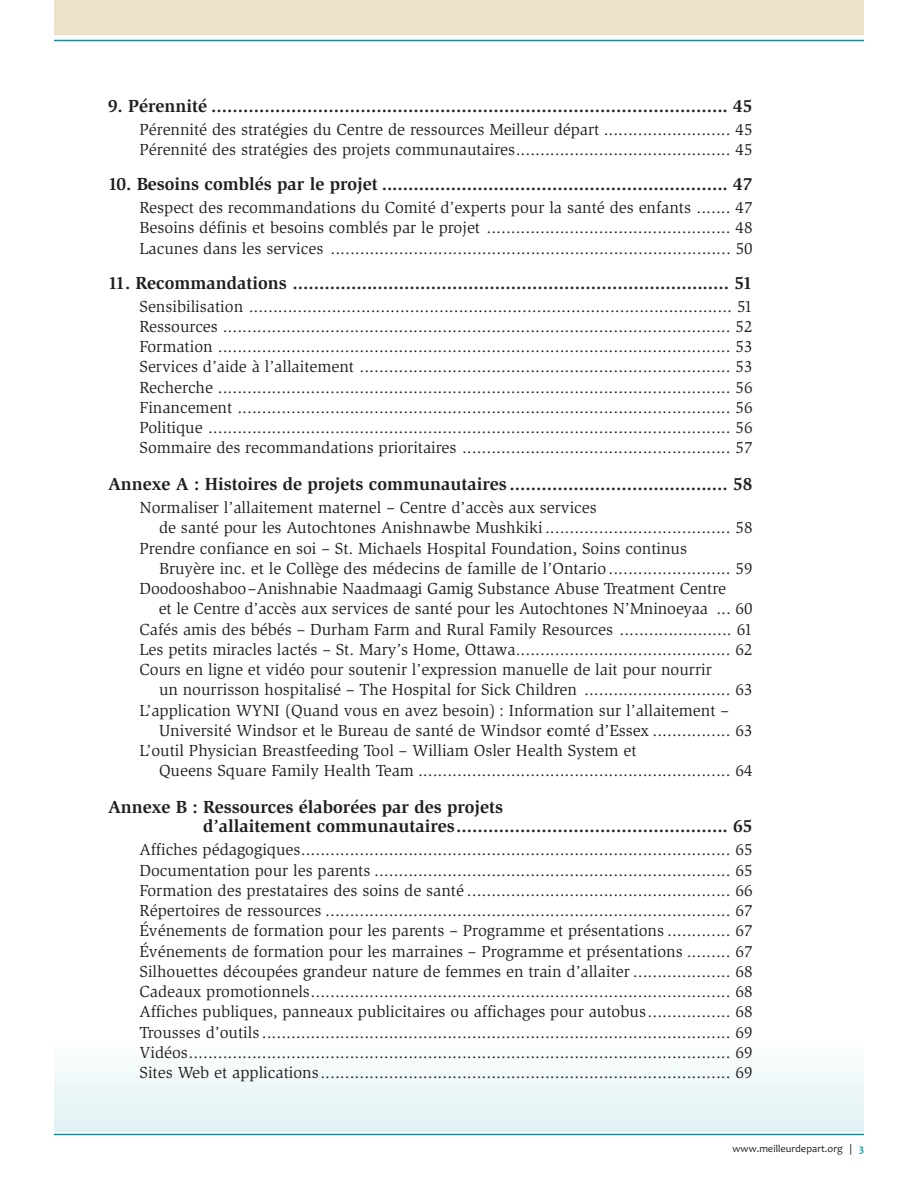
<style>
.page{position:relative;width:918px;height:1188px;background:#fff}
.page>*{position:absolute;margin:0;border:0;box-sizing:border-box;transform-origin:0 0}
.t1{font:700 18px/19.5px "Slimbach";color:#231f20}
.t2{font:16.5px/20.2px "Slimbach";color:#231f20;text-align:justify}
.t3{font:10.5px "Candara";color:#231f20}
.s1{font-family:"Lucida Grande"}
.s2{font-weight:700;color:#0097a4}
</style>
<div class="page">
<hr style="left:54px;top:40px;width:810px;height:1px;background:#0097a4">
<div style="left:54px;top:1039px;width:810px;height:92px;background:linear-gradient(to right,#eff8f8,#eff8f8)"></div>
<hr style="left:54px;top:1134px;width:810px;height:1px;background:#0097a4">
<div style="left:54px;top:0;width:810px;height:35px;background:#ebe2c9"></div>
<p class="t1" style="left:108px;top:98px;width:646px">9. Pérennité ................................................................................................. 45</p>
<p class="t2" style="left:140px;top:120px;width:615px">Pérennité des stratégies du Centre de ressources Meilleur départ .......................... 45<br>Pérennité des stratégies des projets communautaires............................................ 45</p>
<p class="t1" style="left:108px;top:176px;width:646px">10. Besoins comblés par le projet ................................................................. 47</p>
<p class="t2" style="left:140px;top:199px;width:615px">Respect des recommandations du Comité d’experts pour la santé des enfants ....... 47<br>Besoins définis et besoins comblés par le projet .................................................. 48<br>Lacunes dans les services .................................................................................. 50</p>
<p class="t1" style="left:108px;top:274px;width:646px">11. Recommandations .................................................................................. 51</p>
<p class="t2" style="left:140px;top:297px;width:615px">Sensibilisation ................................................................................................... 51<br>Ressources ........................................................................................................ 52<br>Formation ......................................................................................................... 53<br>Services d’aide à l’allaitement ............................................................................ 53<br>Recherche ......................................................................................................... 56<br>Financement ..................................................................................................... 56<br>Politique ........................................................................................................... 56<br>Sommaire des recommandations prioritaires ....................................................... 57</p>
<p class="t1" style="left:108px;top:476px;width:646px">Annexe A : Histoires de projets communautaires ......................................... 58</p>
<p class="t2" style="left:140px;top:499px;width:459px">Normaliser l’allaitement maternel – Centre d’accès aux services</p>
<p class="t2" style="left:159px;top:519px;width:595px">de santé pour les Autochtones Anishnawbe Mushkiki ...................................... 58</p>
<p class="t2" style="left:140px;top:539px;width:549px">Prendre confiance en soi – St. Michaels Hospital Foundation, Soins continus</p>
<p class="t2" style="left:159px;top:559px;width:595px">Bruyère inc. et le Collège des médecins de famille de l’Ontario......................... 59</p>
<p class="t2" style="left:140px;top:580px;width:588px">Doodooshaboo–Anishnabie Naadmaagi Gamig Substance Abuse Treatment Centre</p>
<p class="t2" style="left:159px;top:600px;width:595px">et le Centre d’accès aux services de santé pour les Autochtones N’Mninoeyaa ... 60</p>
<p class="t2" style="left:139px;top:620px;width:615px">Cafés amis des bébés – Durham Farm and Rural Family Resources ....................... 61</p>
<p class="t2" style="left:139px;top:640px;width:615px">Les petits miracles lactés – St. Mary’s Home, Ottawa............................................ 62</p>
<p class="t2" style="left:139px;top:661px;width:574px">Cours en ligne et vidéo pour soutenir l’expression manuelle de lait pour nourrir</p>
<p class="t2" style="left:159px;top:681px;width:595px">un nourrisson hospitalisé – The Hospital for Sick Children .............................. 63</p>
<p class="t2" style="left:139px;top:701px;width:591px">L’application WYNI (Quand vous en avez besoin) : Information sur l’allaitement –</p>
<p class="t2" style="left:159px;top:721px;width:595px">Université Windsor et le Bureau de santé de Windsor <span class="s1">‐</span>comté d’Essex ................ 63</p>
<p class="t2" style="left:139px;top:742px;width:499px">L’outil Physician Breastfeeding Tool – William Osler Health System et</p>
<p class="t2" style="left:159px;top:762px;width:595px">Queens Square Family Health Team ................................................................ 64</p>
<p class="t1" style="left:203px;top:798px;width:551px;text-indent:-95px">Annexe B : Ressources élaborées par des projets<br>d’allaitement communautaires................................................... 65</p>
<p class="t2" style="left:140px;top:841px;width:615px">Affiches pédagogiques........................................................................................ 65<br>Documentation pour les parents ......................................................................... 65<br>Formation des prestataires des soins de santé ...................................................... 66<br>Répertoires de ressources ................................................................................... 67<br>Événements de formation pour les parents – Programme et présentations ............. 67<br>Événements de formation pour les marraines – Programme et présentations ......... 67<br>Silhouettes découpées grandeur nature de femmes en train d’allaiter .................... 68<br>Cadeaux promotionnels...................................................................................... 68<br>Affiches publiques, panneaux publicitaires ou affichages pour autobus................. 68<br>Trousses d’outils................................................................................................ 69<br>Vidéos............................................................................................................... 69<br>Sites Web et applications.................................................................................... 69</p>
<p class="t3" style="left:733px;top:1143px;width:133px">www.meilleurdepart.org | <span class="s2">3</span></p>
</div>
